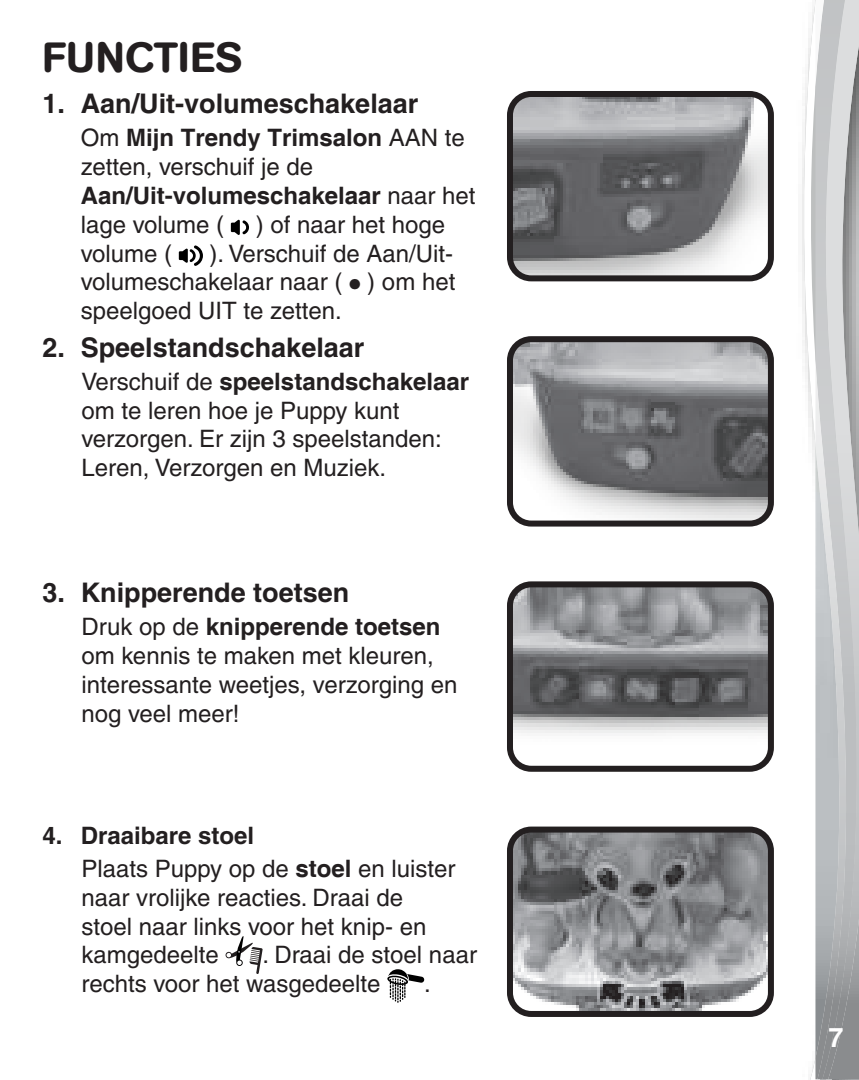
<style>
.page{position:relative;width:859px;height:1080px;background:#fff}
.page>*{position:absolute;margin:0;border:0;box-sizing:border-box;transform-origin:0 0}
.t1{font:500 42px "AG Book Rounded";letter-spacing:.02em;color:#231f20}
.t2{font:700 27px "Helvetica";color:#231f20}
.t3{font:700 27px "Helvetica";color:#fff}
.t4{font:500 24px/28.8px "Helvetica";color:#231f20}
.s1{font-weight:700}
.s2{font-size:33px}
</style>
<div class="page">
<svg style="left:803px;top:6px;width:12px;height:1074px"></svg>
<svg style="left:813px;top:1077px;width:18px;height:3px"></svg>
<img style="left:849px;top:0;width:9px;height:1079px">
<img style="left:815px;top:0;width:34px;height:1079px">
<svg style="left:231px;top:220px;width:18px;height:15px"></svg>
<svg style="left:179px;top:245px;width:24px;height:21px"></svg>
<svg style="left:225px;top:936px;width:38px;height:38px"></svg>
<svg style="left:387px;top:969px;width:37px;height:34px"></svg>
<img style="left:514px;top:98px;width:253px;height:176px">
<div style="left:507px;top:91px;width:267px;height:190px;border:6px solid #231f20;border-radius:21px"></div>
<img style="left:514px;top:343px;width:253px;height:177px">
<div style="left:507px;top:336px;width:267px;height:191px;border:6px solid #231f20;border-radius:21px"></div>
<img style="left:514px;top:588px;width:253px;height:177px">
<div style="left:507px;top:581px;width:267px;height:191px;border:6px solid #231f20;border-radius:21px"></div>
<img style="left:514px;top:834px;width:253px;height:176px">
<div style="left:507px;top:827px;width:267px;height:190px;border:6px solid #231f20;border-radius:21px"></div>
<h1 class="t1" style="left:42px;top:33px;width:201px">FUNCTIES</h1>
<p class="t2" style="left:42px;top:93px;width:377px">1. Aan/Uit-volumeschakelaar</p>
<p class="t4" style="left:81px;top:126px;width:396px">Om <span class="s1">Mijn Trendy Trimsalon</span> AAN te zetten, verschuif je de<br><span class="s1">Aan/Uit-volumeschakelaar</span> naar het lage volume (</p>
<p class="t4" style="left:256px;top:212px;width:191px">) of naar het hoge</p>
<p class="t4" style="left:81px;top:241px;width:376px;text-align:justify;text-indent:129px">). Verschuif de Aan/Uit&shy;volumeschakelaar naar ( <span class="s2">•</span> ) om het speelgoed UIT te zetten.</p>
<p class="t2" style="left:42px;top:337px;width:323px">2. Speelstandschakelaar</p>
<p class="t4" style="left:81px;top:369px;width:389px">Verschuif de <span class="s1">speelstandschakelaar </span>om te leren hoe je Puppy kunt verzorgen. Er zijn 3 speelstanden:<br>Leren, Verzorgen en Muziek.</p>
<p class="t4" style="left:81px;top:241px;width:93px">volume (</p>
<p class="t2" style="left:42px;top:582px;width:308px">3. Knipperende toetsen</p>
<p class="t4" style="left:81px;top:615px;width:377px">Druk op de <span class="s1">knipperende toetsen </span>om kennis te maken met kleuren, interessante weetjes, verzorging en nog veel meer!</p>
<p class="t4" style="left:81px;top:821px;width:376px;line-height:33px;text-indent:-39px"><span class="s1">4. Draaibare stoel<br></span>Plaats Puppy op de <span class="s1">stoel</span> en luister</p>
<p class="t4" style="left:81px;top:885px;width:346px">naar vrolijke reacties. Draai de stoel naar links voor het knip- en kamgedeelte</p>
<p class="t4" style="left:81px;top:943px;width:397px;text-indent:181px">. Draai de stoel naar rechts voor het wasgedeelte</p>
<p class="t4" style="left:424px;top:972px;width:8px">.</p>
<p class="t3" style="left:828px;top:1027px;width:17px">7</p>
</div>
